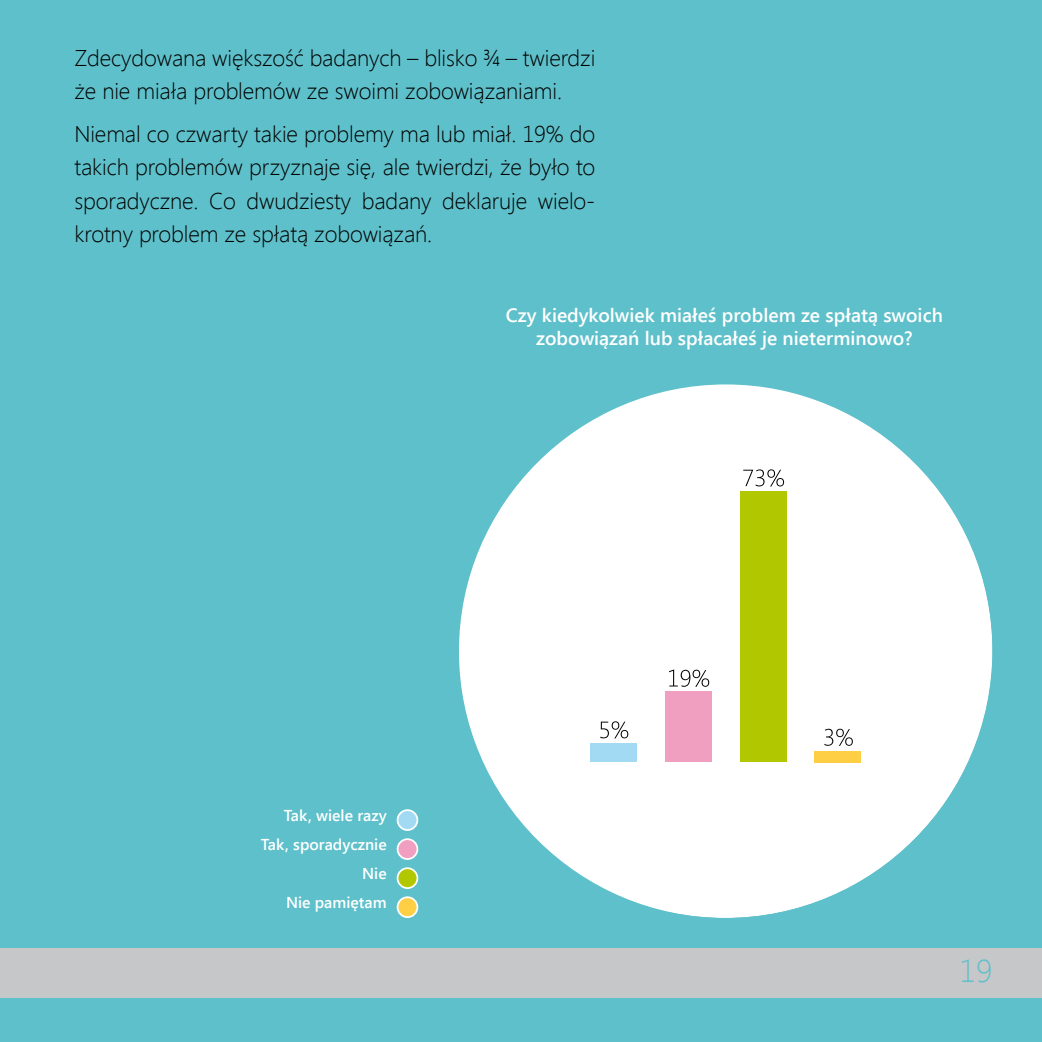
<style>
.page{position:relative;width:1042px;height:1042px;background:#5ec0ca}
.page>*{position:absolute;margin:0;border:0;box-sizing:border-box;transform-origin:0 0}
.t1{font:300 31.5px "Segoe UI";color:#5ec0ca}
.t2{font:300 22.75px/33.2px "Segoe UI";letter-spacing:-.005em;color:#000}
.t3{font:600 19.25px/23.1px "Segoe UI";color:#fff;text-align:center}
.t4{font:600 15.75px/29.2px "Segoe UI";color:#fff;text-align:right}
</style>
<div class="page">
<div style="left:0;top:947px;width:1042px;height:50px;background:#c6c7c8"></div>
<hr style="left:0;top:719px;width:1px;height:323px;background:#c6c7c8">
<svg style="left:459px;top:384px;width:533px;height:534px;fill:#fff"></svg>
<div style="left:590px;top:743px;width:47px;height:19px;background:#a2daf4"></div>
<div style="left:665px;top:692px;width:46px;height:70px;background:#f19fc1"></div>
<div style="left:740px;top:491px;width:46px;height:271px;background:#b1c800"></div>
<div style="left:814px;top:751px;width:47px;height:11px;background:#fecf44"></div>
<svg style="left:600px;top:721px;width:28px;height:17px"></svg>
<svg style="left:669px;top:669px;width:40px;height:18px"></svg>
<svg style="left:743px;top:469px;width:41px;height:17px"></svg>
<svg style="left:824px;top:729px;width:29px;height:17px"></svg>
<div style="left:397px;top:810px;width:20px;height:20px;background:#a2daf4;border-radius:50%"></div>
<div style="left:397px;top:809px;width:21px;height:22px;border:2px solid #fff;border-radius:50%"></div>
<div style="left:397px;top:839px;width:20px;height:20px;background:#f19fc1;border-radius:50%"></div>
<div style="left:397px;top:838px;width:21px;height:22px;border:2px solid #fff;border-radius:50%"></div>
<div style="left:397px;top:868px;width:20px;height:20px;background:#b1c800;border-radius:50%"></div>
<div style="left:397px;top:867px;width:21px;height:22px;border:2px solid #fff;border-radius:50%"></div>
<div style="left:397px;top:897px;width:20px;height:20px;background:#fecf44;border-radius:50%"></div>
<div style="left:397px;top:896px;width:21px;height:22px;border:2px solid #fff;border-radius:50%"></div>
<p class="t2" style="left:74px;top:40px;width:522px">Zdecydowana większość badanych – blisko ¾ – twierdzi że nie miała problemów ze swoimi zobowiązaniami.</p>
<p class="t2" style="left:74px;top:117px;width:522px;text-align:justify">Niemal co czwarty takie problemy ma lub miał. 19% do takich problemów przyznaje się, ale twierdzi, że było to sporadyczne. Co dwudziesty badany deklaruje wielo&shy;krotny problem ze spłatą zobowiązań.</p>
<p class="t3" style="left:506px;top:303px;width:438px">Czy kiedykolwiek miałeś problem ze spłatą swoich zobowiązań lub spłacałeś je nieterminowo?</p>
<p class="t4" style="left:261px;top:800px;width:127px">Tak, wiele razy<br>Tak, sporadycznie<br>Nie<br>Nie pamiętam</p>
<h1 class="t1" style="left:960px;top:949px;width:34px">19</h1>
</div>
